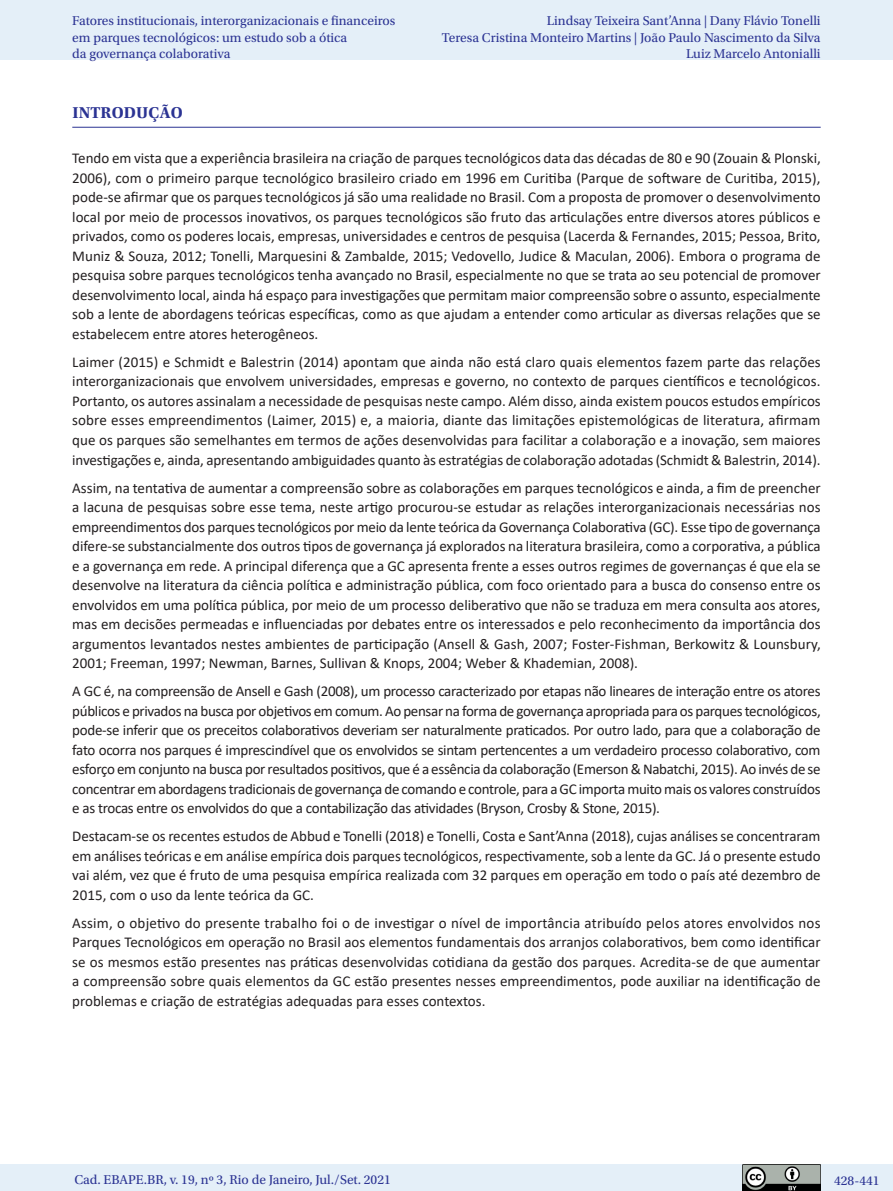
<style>
.page{position:relative;width:893px;height:1191px;background:#fff}
.page>*{position:absolute;margin:0;border:0;box-sizing:border-box;transform-origin:0 0}
._07_1_sub_1{font:700 16.5px "Utopia Std";letter-spacing:.01em;color:#2b3393}
._06_0_texto{font:15px/19.5px "Calibri";letter-spacing:-.005em;color:#231f20;text-align:justify}
.t1{font:13.5px/16.5px "Utopia Std";color:#2b3393}
</style>
<div class="page">
<div style="left:0;top:0;width:893px;height:60px;background:#e4eff8"></div>
<div style="left:0;top:1164px;width:893px;height:27px;background:#e4eff8"></div>
<img style="left:743px;top:1164px;width:78px;height:27px">
<hr style="left:72px;top:127px;width:749px;height:1px;background:#2b3393">
<p class="t1" style="left:72px;top:13px;width:325px">Fatores institucionais, interorganizacionais e financeiros em parques tecnológicos: um estudo sob a ótica<br>da governança colaborativa</p>
<p class="t1" style="left:442px;top:13px;width:380px;text-align:right">Lindsay Teixeira Sant’Anna | Dany Flávio Tonelli<br>Teresa Cristina Monteiro Martins | João Paulo Nascimento da Silva<br>Luiz Marcelo Antonialli</p>
<p class="_07_1_sub_1" style="left:72px;top:103px;width:112px">INTRODUÇÃO</p>
<p class="_06_0_texto" style="left:72px;top:148px;width:750px">Tendo em vista que a experiência brasileira na criação de parques tecnológicos data das décadas de 80 e 90 (Zouain &amp; Plonski, 2006), com o primeiro parque tecnológico brasileiro criado em 1996 em Curitiba (Parque de software de Curitiba, 2015), pode-se afirmar que os parques tecnológicos já são uma realidade no Brasil. Com a proposta de promover o desenvolvimento local por meio de processos inovativos, os parques tecnológicos são fruto das articulações entre diversos atores públicos e privados, como os poderes locais, empresas, universidades e centros de pesquisa (Lacerda &amp; Fernandes, 2015; Pessoa, Brito, Muniz &amp; Souza, 2012; Tonelli, Marquesini &amp; Zambalde, 2015; Vedovello, Judice &amp; Maculan, 2006). Embora o programa de pesquisa sobre parques tecnológicos tenha avançado no Brasil, especialmente no que se trata ao seu potencial de promover desenvolvimento local, ainda há espaço para investigações que permitam maior compreensão sobre o assunto, especialmente sob a lente de abordagens teóricas específicas, como as que ajudam a entender como articular as diversas relações que se estabelecem entre atores heterogêneos.</p>
<p class="_06_0_texto" style="left:72px;top:352px;width:750px">Laimer (2015) e Schmidt e Balestrin (2014) apontam que ainda não está claro quais elementos fazem parte das relações interorganizacionais que envolvem universidades, empresas e governo, no contexto de parques científicos e tecnológicos.<br>Portanto, os autores assinalam a necessidade de pesquisas neste campo. Além disso, ainda existem poucos estudos empíricos sobre esses empreendimentos (Laimer, 2015) e, a maioria, diante das limitações epistemológicas de literatura, afirmam que os parques são semelhantes em termos de ações desenvolvidas para facilitar a colaboração e a inovação, sem maiores investigações e, ainda, apresentando ambiguidades quanto às estratégias de colaboração adotadas (Schmidt &amp; Balestrin, 2014).</p>
<p class="_06_0_texto" style="left:72px;top:477px;width:750px">Assim, na tentativa de aumentar a compreensão sobre as colaborações em parques tecnológicos e ainda, a fim de preencher a lacuna de pesquisas sobre esse tema, neste artigo procurou-se estudar as relações interorganizacionais necessárias nos empreendimentos dos parques tecnológicos por meio da lente teórica da Governança Colaborativa (GC). Esse tipo de governança difere-se substancialmente dos outros tipos de governança já explorados na literatura brasileira, como a corporativa, a pública e a governança em rede. A principal diferença que a GC apresenta frente a esses outros regimes de governanças é que ela se desenvolve na literatura da ciência política e administração pública, com foco orientado para a busca do consenso entre os envolvidos em uma política pública, por meio de um processo deliberativo que não se traduza em mera consulta aos atores, mas em decisões permeadas e influenciadas por debates entre os interessados e pelo reconhecimento da importância dos argumentos levantados nestes ambientes de participação (Ansell &amp; Gash, 2007; Foster-Fishman, Berkowitz &amp; Lounsbury, 2001; Freeman, 1997; Newman, Barnes, Sullivan &amp; Knops, 2004; Weber &amp; Khademian, 2008).</p>
<p class="_06_0_texto" style="left:72px;top:681px;width:750px">A GC é, na compreensão de Ansell e Gash (2008), um processo caracterizado por etapas não lineares de interação entre os atores públicos e privados na busca por objetivos em comum. Ao pensar na forma de governança apropriada para os parques tecnológicos, pode-se inferir que os preceitos colaborativos deveriam ser naturalmente praticados. Por outro lado, para que a colaboração de fato ocorra nos parques é imprescindível que os envolvidos se sintam pertencentes a um verdadeiro processo colaborativo, com esforço em conjunto na busca por resultados positivos, que é a essência da colaboração (Emerson &amp; Nabatchi, 2015). Ao invés de se concentrar em abordagens tradicionais de governança de comando e controle, para a GC importa muito mais os valores construídos e as trocas entre os envolvidos do que a contabilização das atividades (Bryson, Crosby &amp; Stone, 2015).</p>
<p class="_06_0_texto" style="left:72px;top:826px;width:750px">Destacam-se os recentes estudos de Abbud e Tonelli (2018) e Tonelli, Costa e Sant’Anna (2018), cujas análises se concentraram em análises teóricas e em análise empírica dois parques tecnológicos, respectivamente, sob a lente da GC. Já o presente estudo vai além, vez que é fruto de uma pesquisa empírica realizada com 32 parques em operação em todo o país até dezembro de 2015, com o uso da lente teórica da GC.</p>
<p class="_06_0_texto" style="left:72px;top:912px;width:750px">Assim, o objetivo do presente trabalho foi o de investigar o nível de importância atribuído pelos atores envolvidos nos Parques Tecnológicos em operação no Brasil aos elementos fundamentais dos arranjos colaborativos, bem como identificar se os mesmos estão presentes nas práticas desenvolvidas cotidiana da gestão dos parques. Acredita-se de que aumentar a compreensão sobre quais elementos da GC estão presentes nesses empreendimentos, pode auxiliar na identificação de problemas e criação de estratégias adequadas para esses contextos.</p>
<p class="t1" style="left:74px;top:1171px;width:318px">Cad. EBAPE.BR, v. 19, nº 3, Rio de Janeiro, Jul./Set. 2021</p>
<p class="t1" style="left:834px;top:1172px;width:47px">428-441</p>
</div>
